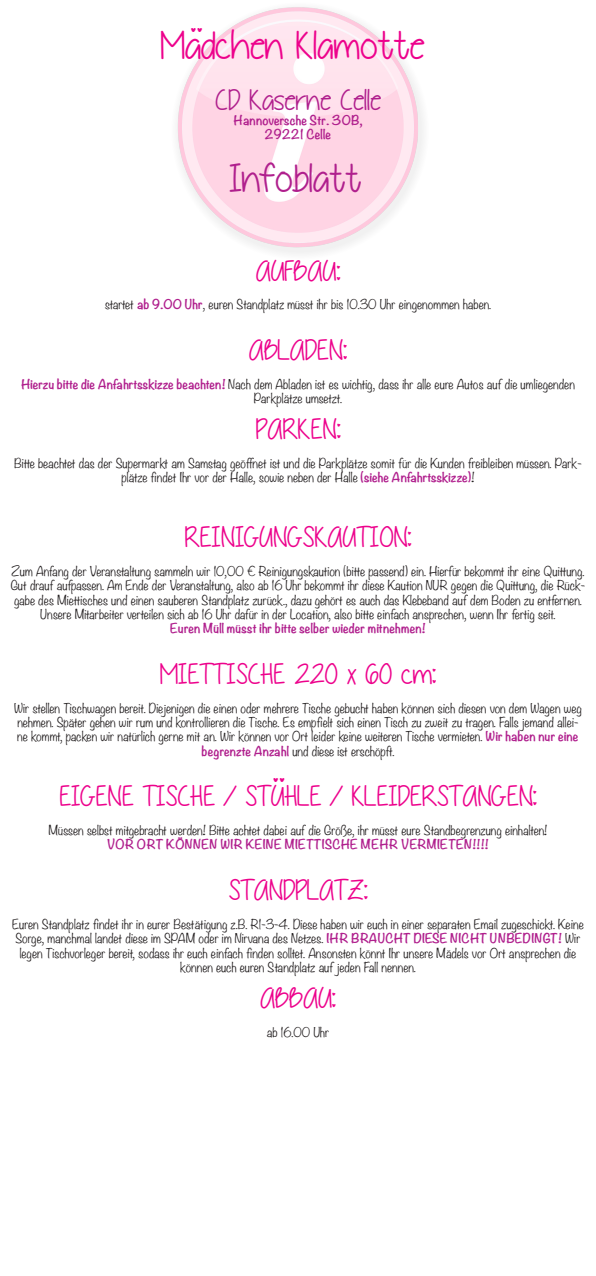
<style>
.page{position:relative;width:596px;height:1276px;background:#fff}
.page>*{position:absolute;margin:0;border:0;box-sizing:border-box;transform-origin:0 0}
.t1{font:40.8px "Daddys Girl";color:#b01f8d}
.t2{font:40.6px "Daddys Girl";color:#ed028c}
.t3{font:40px "Daddys Girl";color:#ed028c}
.t4{font:30px "Daddys Girl";color:#ed028c}
.t5{font:30px "Daddys Girl";color:#b01f8d}
.t6{font:300 12px/14.4px "Noteworthy";color:#231f20;text-align:center}
.t7{font:700 12px/14.4px "Noteworthy";color:#b01f8d;text-align:center}
.s1{font-weight:700;color:#b01f8d}
</style>
<div class="page">
<img style="left:177px;top:7px;width:246px;height:247px">
<h3 class="t3" style="left:190px;top:0;width:14px">..</h3>
<h2 class="t2" style="left:160px;top:27px;width:266px">Madchen Klamotte</h2>
<h3 class="t5" style="left:215px;top:87px;width:167px">CD Kaserne Celle</h3>
<p class="t7" style="left:233px;top:113px;width:130px">Hannoversche Str. 30B,<br>29221 Celle</p>
<h1 class="t1" style="left:229px;top:160px;width:133px">Infoblatt</h1>
<h3 class="t4" style="left:255px;top:257px;width:87px">AUFBAU:</h3>
<p class="t6" style="left:105px;top:297px;width:388px">startet <span class="s1">ab 9.00 Uhr</span>, euren Standplatz müsst ihr bis 10.30 Uhr eingenommen haben.</p>
<h3 class="t4" style="left:248px;top:336px;width:100px">ABLADEN:</h3>
<p class="t6" style="left:21px;top:376px;width:555px"><span class="s1">Hierzu bitte die Anfahrtsskizze beachten!</span> Nach dem Abladen ist es wichtig, dass ihr alle eure Autos auf die umliegenden<br>Parkplätze umsetzt.</p>
<h3 class="t4" style="left:255px;top:415px;width:87px">PARKEN:</h3>
<p class="t6" style="left:14px;top:455px;width:568px">Bitte beachtet das der Supermarkt am Samstag geöffnet ist und die Parkplätze somit für die Kunden freibleiben müssen. Park&shy;plätze findet Ihr vor der Halle, sowie neben der Halle <span class="s1">(siehe Anfahrtsskizze)</span>!</p>
<h3 class="t4" style="left:184px;top:523px;width:229px">REINIGUNGSKAUTION:</h3>
<p class="t6" style="left:11px;top:563px;width:575px">Zum Anfang der Veranstaltung sammeln wir 10,00 € Reinigungskaution (bitte passend) ein. Hierfür bekommt ihr eine Quittung.<br>Gut drauf aufpassen. Am Ende der Veranstaltung, also ab 16 Uhr bekommt ihr diese Kaution NUR gegen die Quittung, die Rück&shy;gabe des Miettisches und einen sauberen Standplatz zurück., dazu gehört es auch das Klebeband auf dem Boden zu entfernen.<br>Unsere Mitarbeiter verteilen sich ab 16 Uhr dafür in der Location, also bitte einfach ansprechen, wenn Ihr fertig seit.</p>
<p class="t7" style="left:170px;top:621px;width:257px">Euren Müll müsst ihr bitte selber wieder mitnehmen!</p>
<h3 class="t4" style="left:159px;top:660px;width:278px">MIETTISCHE 220 x 60 cm:</h3>
<p class="t6" style="left:14px;top:700px;width:569px">Wir stellen Tischwagen bereit. Diejenigen die einen oder mehrere Tische gebucht haben können sich diesen von dem Wagen weg nehmen. Später gehen wir rum und kontrollieren die Tische. Es empfielt sich einen Tisch zu zweit zu tragen. Falls jemand allei&shy;ne kommt, packen wir natürlich gerne mit an. Wir können vor Ort leider keine weiteren Tische vermieten. <span class="s1">Wir haben nur eine begrenzte Anzahl</span> und diese ist erschöpft.</p>
<h3 class="t4" style="left:59px;top:782px;width:479px">EIGENE TISCHE / STUHLE / KLEIDERSTANGEN:</h3>
<p class="t6" style="left:48px;top:823px;width:500px">Müssen selbst mitgebracht werden! Bitte achtet dabei auf die Größe, ihr müsst eure Standbegrenzung einhalten!</p>
<p class="t7" style="left:107px;top:837px;width:383px">VOR ORT KÖNNEN WIR KEINE MIETTISCHE MEHR VERMIETEN!!!!</p>
<h3 class="t4" style="left:228px;top:876px;width:141px">STANDPLATZ:</h3>
<p class="t6" style="left:12px;top:916px;width:572px">Euren Standplatz findet ihr in eurer Bestätigung z.B. R1-3-4. Diese haben wir euch in einer separaten Email zugeschickt. Keine Sorge, manchmal landet diese im SPAM oder im Nirvana des Netzes. <span class="s1">IHR BRAUCHT DIESE NICHT UNBEDINGT!</span> Wir legen Tischvorleger bereit, sodass ihr euch einfach finden solltet. Ansonsten könnt Ihr unsere Mädels vor Ort ansprechen die können euch euren Standplatz auf jeden Fall nennen.</p>
<h3 class="t4" style="left:260px;top:984px;width:78px">ABBAU:</h3>
<p class="t6" style="left:267px;top:1024px;width:64px">ab 16.00 Uhr</p>
<h3 class="t3" style="left:272px;top:750px;width:14px">..</h3>
</div>
